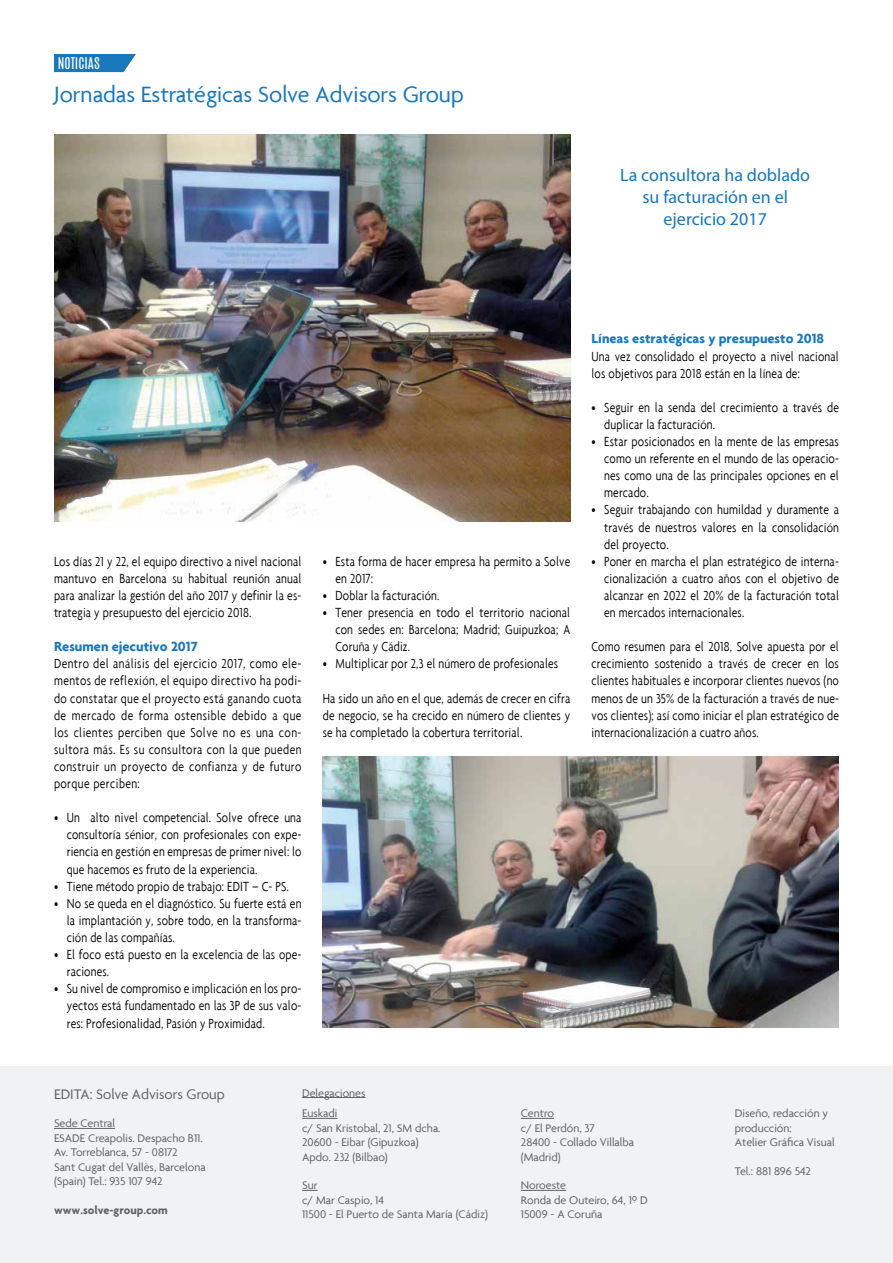
<style>
.page{position:relative;width:893px;height:1263px;background:#fff}
.page>*{position:absolute;margin:0;border:0;box-sizing:border-box;transform-origin:0 0}
.t1{font:24px "Agenda";color:#1877bd}
.t2{font:18px/21.6px "Myriad Pro";color:#1877bd;text-align:center}
.t3{font:15px "Agenda";color:#646363}
.t4{font:300 condensed 14.25px/17.1px "Agenda";letter-spacing:.01em;color:#000;text-align:justify}
.t5{font:700 14.25px "Agenda";color:#1877bd}
.t6{font:13.5px "Antonio";color:#fff}
.t7{font:12px/14.4px "Agenda";color:#646363}
.t8{font:700 12px "Agenda";color:#646363}
</style>
<div class="page">
<svg style="left:54px;top:54px;width:82px;height:18px"></svg>
<div style="left:0;top:1067px;width:893px;height:196px;background:#f0f2f4"></div>
<hr style="left:54px;top:1128px;width:61px;height:1px;background:#646363">
<hr style="left:302px;top:1118px;width:35px;height:1px;background:#646363">
<svg style="left:302px;top:1190px;width:16px;height:1px"></svg>
<hr style="left:521px;top:1118px;width:33px;height:1px;background:#646363">
<hr style="left:521px;top:1190px;width:45px;height:1px;background:#646363">
<hr style="left:302px;top:1097px;width:64px;height:1px;background:#646363">
<img style="left:54px;top:134px;width:516px;height:387px">
<img style="left:323px;top:756px;width:516px;height:271px">
<p class="t6" style="left:58px;top:54px;width:33px">NOTICIAS</p>
<h1 class="t1" style="left:54px;top:80px;width:411px">Jornadas Estratégicas Solve Advisors Group</h1>
<p class="t2" style="left:620px;top:164px;width:191px">La consultora ha doblado su facturación en el ejercicio 2017</p>
<p class="t4" style="left:54px;top:552px;width:249px">Los días 21 y 22, el equipo directivo a nivel nacional mantuvo en Barcelona su habitual reunión anual para analizar la gestión del año 2017 y definir la es&shy;trategia y presupuesto del ejercicio 2018.</p>
<p class="t5" style="left:54px;top:638px;width:145px">Resumen ejecutivo 2017</p>
<p class="t4" style="left:54px;top:655px;width:249px">Dentro del análisis del ejercicio 2017, como ele&shy;mentos de reflexión, el equipo directivo ha podi&shy;do constatar que el proyecto está ganando cuota de mercado de forma ostensible debido a que los clientes perciben que Solve no es una con&shy;sultora más. Es su consultora con la que pueden construir un proyecto de confianza y de futuro porque perciben:</p>
<p class="t4" style="left:67px;top:809px;width:236px;text-indent:-13px">• Un alto nivel competencial. Solve ofrece una consultoría sénior, con profesionales con expe&shy;riencia en gestión en empresas de primer nivel: lo que hacemos es fruto de la experiencia.</p>
<p class="t4" style="left:54px;top:877px;width:236px">• Tiene método propio de trabajo: EDIT – C- PS.</p>
<p class="t4" style="left:67px;top:894px;width:236px;text-indent:-13px">• No se queda en el diagnóstico. Su fuerte está en la implantación y, sobre todo, en la transforma&shy;ción de las compañías.</p>
<p class="t4" style="left:67px;top:946px;width:236px;text-indent:-13px">• El foco está puesto en la excelencia de las ope&shy;raciones.</p>
<p class="t4" style="left:67px;top:980px;width:236px;text-indent:-13px">• Su nivel de compromiso e implicación en los pro&shy;yectos está fundamentado en las 3P de sus valo&shy;res: Profesionalidad, Pasión y Proximidad.</p>
<p class="t4" style="left:335px;top:552px;width:236px;text-indent:-13px">• Esta forma de hacer empresa ha permito a Solve en 2017:</p>
<p class="t4" style="left:323px;top:587px;width:118px">• Doblar la facturación.</p>
<p class="t4" style="left:335px;top:604px;width:236px;text-indent:-13px">• Tener presencia en todo el territorio nacional con sedes en: Barcelona; Madrid; Guipuzkoa; A Coruña y Cádiz.</p>
<p class="t4" style="left:323px;top:655px;width:237px">• Multiplicar por 2,3 el número de profesionales</p>
<p class="t4" style="left:323px;top:689px;width:249px">Ha sido un año en el que, además de crecer en cifra de negocio, se ha crecido en número de clientes y se ha completado la cobertura territorial.</p>
<p class="t5" style="left:591px;top:330px;width:234px">Líneas estratégicas y presupuesto 2018</p>
<p class="t4" style="left:591px;top:347px;width:249px">Una vez consolidado el proyecto a nivel nacional los objetivos para 2018 están en la línea de:</p>
<p class="t4" style="left:604px;top:398px;width:236px;text-indent:-13px">• Seguir en la senda del crecimiento a través de duplicar la facturación.</p>
<p class="t4" style="left:604px;top:433px;width:236px;text-indent:-13px">• Estar posicionados en la mente de las empresas como un referente en el mundo de las operacio&shy;nes como una de las principales opciones en el mercado.</p>
<p class="t4" style="left:604px;top:501px;width:236px;text-indent:-13px">• Seguir trabajando con humildad y duramente a través de nuestros valores en la consolidación del proyecto.</p>
<p class="t4" style="left:604px;top:552px;width:236px;text-indent:-13px">• Poner en marcha el plan estratégico de interna&shy;cionalización a cuatro años con el objetivo de alcanzar en 2022 el 20% de la facturación total en mercados internacionales.</p>
<p class="t4" style="left:591px;top:638px;width:249px">Como resumen para el 2018, Solve apuesta por el crecimiento sostenido a través de crecer en los clientes habituales e incorporar clientes nuevos (no menos de un 35% de la facturación a través de nue&shy;vos clientes); así como iniciar el plan estratégico de internacionalización a cuatro años.</p>
<p class="t3" style="left:54px;top:1085px;width:172px">EDITA: Solve Advisors Group</p>
<p class="t7" style="left:54px;top:1116px;width:153px">Sede Central<br>ESADE Creapolis. Despacho B11.<br>Av. Torreblanca, 57 - 08172<br>Sant Cugat del Vallès, Barcelona (Spain) Tel.: 935 107 942</p>
<p class="t8" style="left:54px;top:1203px;width:115px">www.solve-group.com</p>
<p class="t7" style="left:302px;top:1085px;width:65px">Delegaciones</p>
<p class="t7" style="left:302px;top:1106px;width:140px">Euskadi<br>c/ San Kristobal, 21, SM dcha.<br>20600 - Eibar (Gipuzkoa)<br>Apdo. 232 (Bilbao)</p>
<p class="t7" style="left:302px;top:1178px;width:187px">Sur<br>c/ Mar Caspio, 14<br>11500 - El Puerto de Santa María (Cádiz)</p>
<p class="t7" style="left:521px;top:1106px;width:115px">Centro<br>c/ El Perdón, 37<br>28400 - Collado Villalba (Madrid)</p>
<p class="t7" style="left:521px;top:1178px;width:128px">Noroeste<br>Ronda de Outeiro, 64, 1º D<br>15009 - A Coruña</p>
<p class="t7" style="left:735px;top:1106px;width:101px">Diseño, redacción y producción:<br>Atelier Gráfica Visual</p>
<p class="t7" style="left:735px;top:1164px;width:78px">Tel.: 881 896 542</p>
</div>
